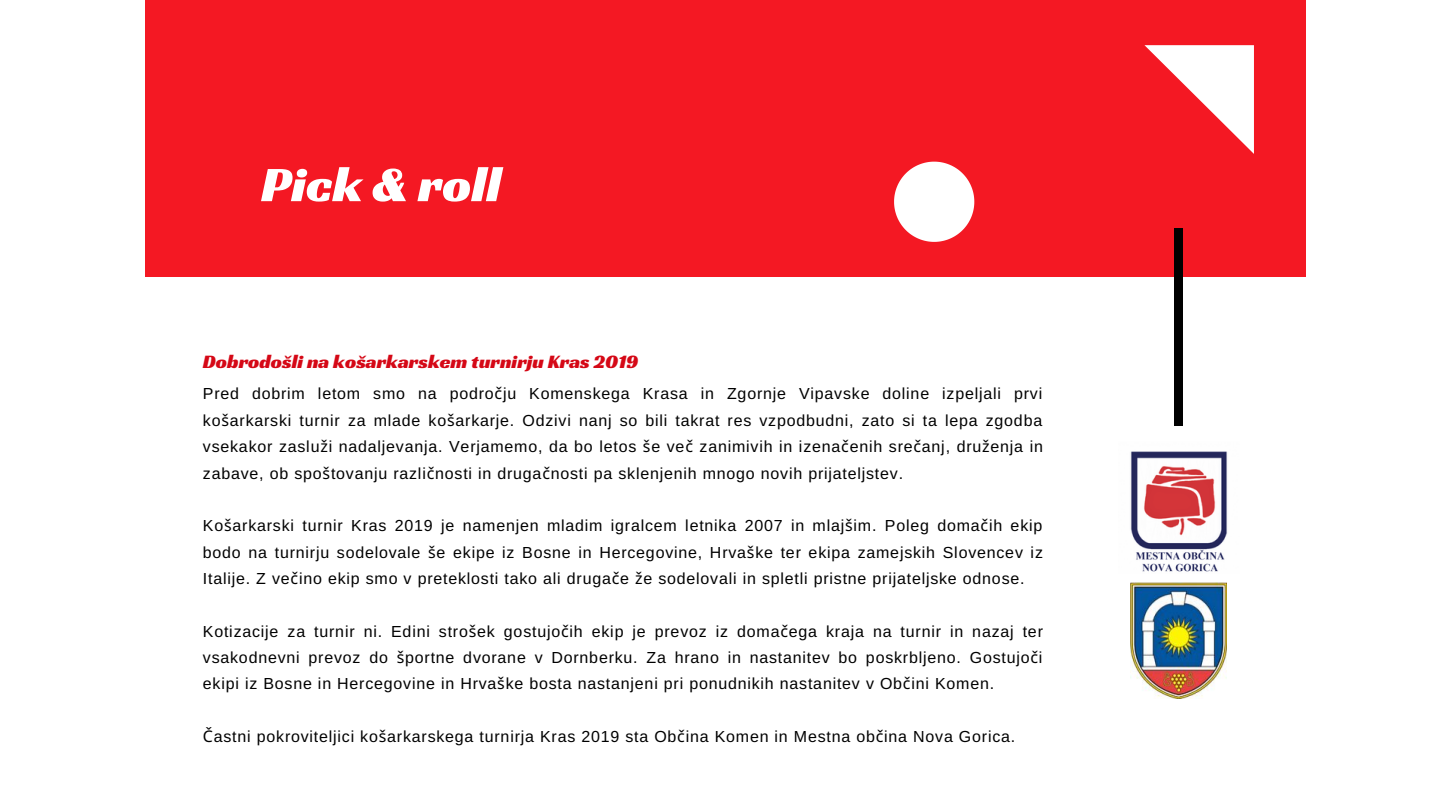
<style>
.page{position:relative;width:1440px;height:810px;background:#fff}
.page>*{position:absolute;margin:0;border:0;box-sizing:border-box;transform-origin:0 0}
.t1{font:50.6px "Racing Sans One";color:#fff}
.t2{font:19.7px "Racing Sans One";color:#d50816}
.t3{font:16px/26.4px "Arimo";letter-spacing:.05em;color:#000;text-align:justify}
.s1{font-family:"Noto Sans"}
</style>
<div class="page">
<div style="left:145px;top:0;width:1160px;height:277px;background:#f41823"></div>
<svg style="left:894px;top:162px;width:80px;height:80px"></svg>
<div style="left:1175px;top:228px;width:8px;height:197px;background:#000"></div>
<svg style="left:1144px;top:45px;width:110px;height:109px"></svg>
<img style="left:1130px;top:451px;width:98px;height:121px">
<img style="left:1131px;top:582px;width:96px;height:116px">
<h1 class="t1" style="left:261px;top:152px;width:242px">Pick &amp; roll</h1>
<p class="t2" style="left:203px;top:348px;width:437px">Dobrodošli na košarkarskem turnirju Kras 2019</p>
<p class="t3" style="left:203px;top:381px;width:842px">Pred dobrim letom smo na podro<span class="s1">č</span>ju Komenskega Krasa in Zgornje Vipavske doline izpeljali prvi ko<span class="s1">š</span>arkarski turnir za mlade ko<span class="s1">š</span>arkarje. Odzivi nanj so bili takrat res vzpodbudni, zato si ta lepa zgodba vsekakor zaslu<span class="s1">ž</span>i nadaljevanja. Verjamemo, da bo letos <span class="s1">š</span>e ve<span class="s1">č</span> zanimivih in izena<span class="s1">č</span>enih sre<span class="s1">č</span>anj, dru<span class="s1">ž</span>enja in zabave, ob spo<span class="s1">š</span>tovanju razli<span class="s1">č</span>nosti in druga<span class="s1">č</span>nosti pa sklenjenih mnogo novih prijateljstev.</p>
<p class="t3" style="left:203px;top:513px;width:842px">Ko<span class="s1">š</span>arkarski turnir Kras 2019 je namenjen mladim igralcem letnika 2007 in mlaj<span class="s1">š</span>im. Poleg doma<span class="s1">č</span>ih ekip bodo na turnirju sodelovale <span class="s1">š</span>e ekipe iz Bosne in Hercegovine, Hrva<span class="s1">š</span>ke ter ekipa zamejskih Slovencev iz Italije. Z ve<span class="s1">č</span>ino ekip smo v preteklosti tako ali druga<span class="s1">č</span>e <span class="s1">ž</span>e sodelovali in spletli pristne prijateljske odnose.</p>
<p class="t3" style="left:203px;top:618px;width:842px">Kotizacije za turnir ni. Edini stro<span class="s1">š</span>ek gostujo<span class="s1">č</span>ih ekip je prevoz iz doma<span class="s1">č</span>ega kraja na turnir in nazaj ter vsakodnevni prevoz do <span class="s1">š</span>portne dvorane v Dornberku. Za hrano in nastanitev bo poskrbljeno. Gostujo<span class="s1">č</span>i ekipi iz Bosne in Hercegovine in Hrva<span class="s1">š</span>ke bosta nastanjeni pri ponudnikih nastanitev v Ob<span class="s1">č</span>ini Komen.</p>
<p class="t3" style="left:203px;top:723px;width:814px"><span class="s1">Č</span>astni pokroviteljici ko<span class="s1">š</span>arkarskega turnirja Kras 2019 sta Ob<span class="s1">č</span>ina Komen in Mestna ob<span class="s1">č</span>ina Nova Gorica.</p>
</div>
